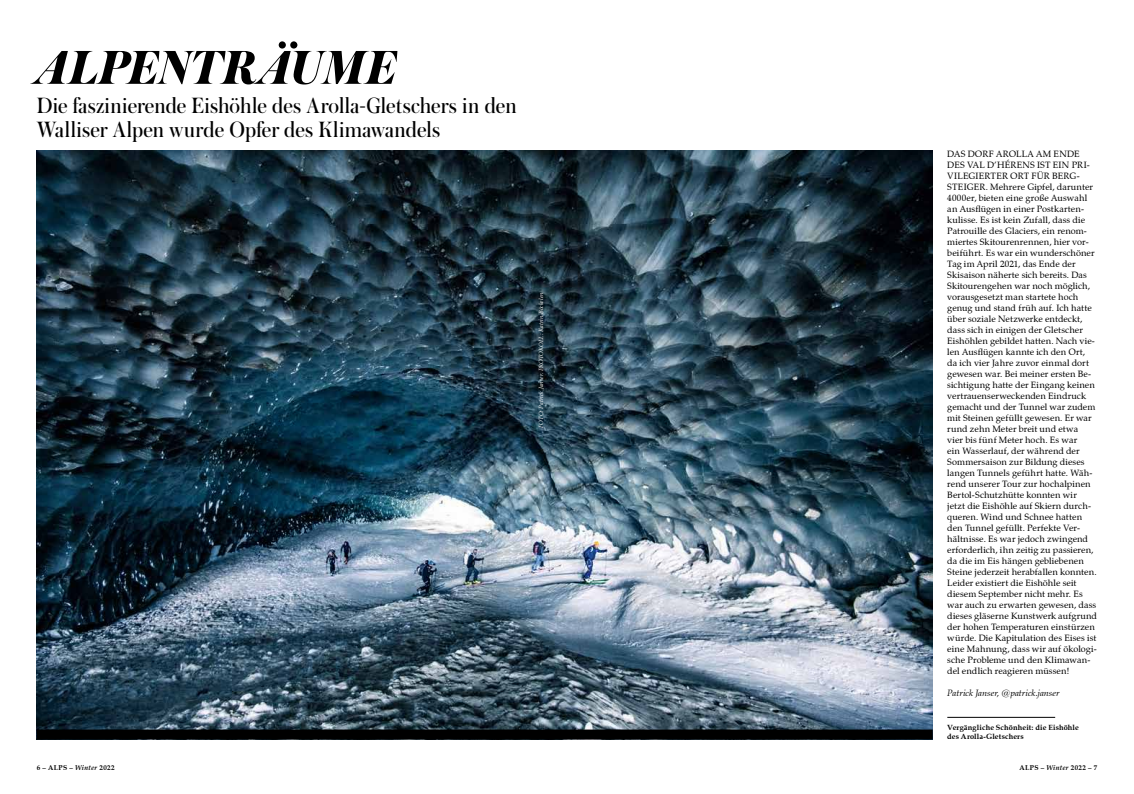
<style>
.page{position:relative;width:1134px;height:794px;background:#fff}
.page>*{position:absolute;margin:0;border:0;box-sizing:border-box;transform-origin:0 0}
.t1{font:italic 800 50px "Austin";letter-spacing:.01em;color:#000}
.t2{font:23.2px/23.2px "Austin";letter-spacing:.005em;color:#000}
.t3{font:9px/11px "Zapf Calligraphic 801 BT";letter-spacing:.01em;color:#000}
.t4{font:italic 9px "Zapf Calligraphic 801 BT";letter-spacing:.005em;color:#000}
.t5{font:700 7.5px/9px "Zapf Calligraphic 801 BT";letter-spacing:.015em;color:#000}
.t6{font:700 7px "Zapf Calligraphic 801 BT";letter-spacing:.055em;color:#000}
.t7{font:italic 6px "Zapf Calligraphic 801 BT";letter-spacing:.015em;color:#fff}
.s1{font-style:italic}
</style>
<div class="page">
<img style="left:37px;top:151px;width:896px;height:578px">
<div style="left:37px;top:729px;width:896px;height:10px;background:#000"></div>
<hr style="left:947px;top:717px;width:108px;height:1px;background:#000">
<h1 class="t1" style="left:37px;top:31px;width:362px">ALPENTRÄUME</h1>
<h2 class="t2" style="left:37px;top:94px;width:481px">Die faszinierende Eishöhle des Arolla-Gletschers in den<br>Walliser Alpen wurde Opfer des Klimawandels</h2>
<p class="t7" style="left:537px;top:428px;width:137px;rotate:-90deg">FOTO: Patrick Janser. PROTOKOLL: Katrin Böckelen</p>
<p class="t3" style="left:947px;top:148px;width:151px">DAS DORF AROLLA AM ENDE DES VAL D’HÉRENS IST EIN PRI-VILEGIERTER ORT FÜR BERG-STEIGER. Mehrere Gipfel, darunter 4000er, bieten eine große Auswahl an Ausflügen in einer Postkarten&shy;kulisse. Es ist kein Zufall, dass die Patrouille des Glaciers, ein renom&shy;miertes Skitourenrennen, hier vor&shy;beiführt. Es war ein wunderschöner Tag im April 2021, das Ende der Skisaison näherte sich bereits. Das Skitourengehen war noch möglich, vorausgesetzt man startete hoch genug und stand früh auf. Ich hatte über soziale Netzwerke entdeckt, dass sich in einigen der Gletscher Eishöhlen gebildet hatten. Nach vie&shy;len Ausflügen kannte ich den Ort, da ich vier Jahre zuvor einmal dort gewesen war. Bei meiner ersten Be&shy;sichtigung hatte der Eingang keinen vertrauenserweckenden Eindruck gemacht und der Tunnel war zudem mit Steinen gefüllt gewesen. Er war rund zehn Meter breit und etwa<br>vier bis fünf Meter hoch. Es war<br>ein Wasserlauf, der während der Sommersaison zur Bildung dieses langen Tunnels geführt hatte. Wäh&shy;rend unserer Tour zur hochalpinen Bertol-Schutzhütte konnten wir<br>jetzt die Eishöhle auf Skiern durch&shy;queren. Wind und Schnee hatten den Tunnel gefüllt. Perfekte Ver&shy;hältnisse. Es war jedoch zwingend erforderlich, ihn zeitig zu passieren, da die im Eis hängen gebliebenen Steine jederzeit herabfallen konnten.<br>Leider existiert die Eishöhle seit diesem September nicht mehr. Es war auch zu erwarten gewesen, dass dieses gläserne Kunstwerk aufgrund der hohen Temperaturen einstürzen würde. Die Kapitulation des Eises ist eine Mahnung, dass wir auf ökologi&shy;sche Probleme und den Klimawan&shy;del endlich reagieren müssen!</p>
<p class="t4" style="left:947px;top:687px;width:114px">Patrick Janser, @patrick.janser</p>
<p class="t5" style="left:947px;top:723px;width:133px">Vergängliche Schönheit: die Eishöhle des Arolla-Gletschers</p>
<p class="t6" style="left:37px;top:763px;width:79px">6 – ALPS – <span class="s1">Winter</span> 2022</p>
<p class="t6" style="left:1019px;top:763px;width:79px">ALPS – <span class="s1">Winter</span> 2022 – 7</p>
</div>
